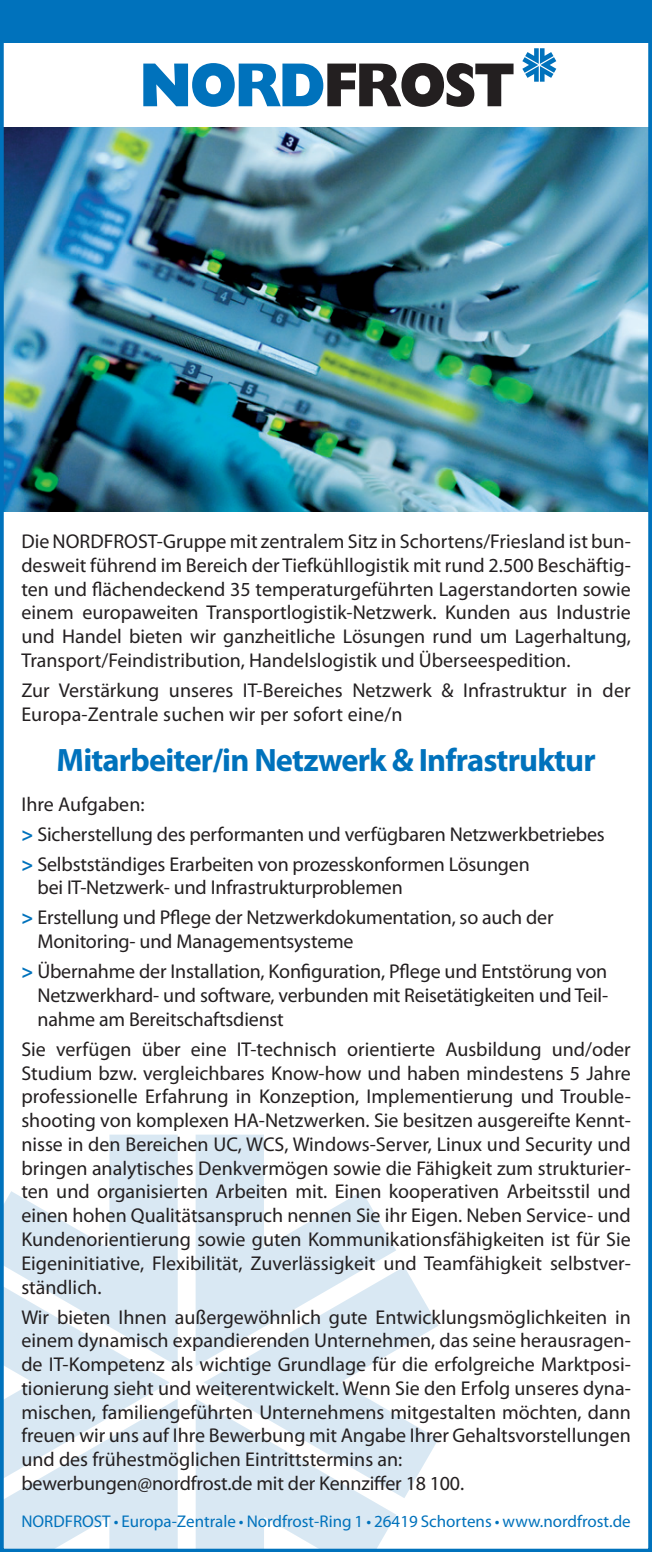
<style>
.page{position:relative;width:652px;height:1552px;background:#fff}
.page>*{position:absolute;margin:0;border:0;box-sizing:border-box;transform-origin:0 0}
.t1{font:700 32.5px "Myriad Pro";letter-spacing:-.025em;color:#0072bc}
.t2{font:20px/23.8px "Myriad Pro";letter-spacing:-.01em;color:#231f20;text-align:justify}
.t3{font:17px "Myriad Pro";color:#0072bc}
.s1{font-weight:700;color:#0072bc}
</style>
<div class="page">
<img style="left:5px;top:128px;width:642px;height:384px">
<svg style="left:5px;top:1135px;width:173px;height:132px;fill:#d9e8f3"></svg>
<svg style="left:196px;top:1135px;width:200px;height:231px;fill:#d9e8f3"></svg>
<svg style="left:196px;top:1399px;width:200px;height:148px"></svg>
<svg style="left:5px;top:1267px;width:173px;height:280px"></svg>
<svg style="left:204px;top:1267px;width:235px;height:231px;fill:#d9e8f3"></svg>
<div style="left:0;top:0;width:652px;height:43px;background:#0072bc"></div>
<svg style="left:522px;top:48px;width:34px;height:34px"></svg>
<svg style="left:143px;top:63px;width:371px;height:44px"></svg>
<div style="left:0;top:11px;width:652px;height:1541px;border:4px solid #0072bc"></div>
<p class="t2" style="left:21px;top:529px;width:611px">Die NORDFROST-Gruppe mit zentralem Sitz in Schortens/Friesland ist bun&shy;desweit führend im Bereich der Tiefkühllogistik mit rund 2.500 Beschäftig&shy;ten und flächendeckend 35 temperaturgeführten Lagerstandorten sowie einem europaweiten Transportlogistik-Netzwerk. Kunden aus Industrie und Handel bieten wir ganzheitliche Lösungen rund um Lagerhaltung, Transport/Feindistribution, Handelslogistik und Überseespedition.</p>
<p class="t2" style="left:21px;top:678px;width:611px">Zur Verstärkung unseres IT-Bereiches Netzwerk &amp; Infrastruktur in der<br>Europa-Zentrale suchen wir per sofort eine/n</p>
<p class="t1" style="left:56px;top:739px;width:541px">Mitarbeiter/in Netzwerk &amp; Infrastruktur</p>
<p class="t2" style="left:21px;top:792px;width:125px">Ihre Aufgaben:</p>
<p class="t2" style="left:21px;top:822px;width:585px"><span class="s1">&gt;</span> Sicherstellung des performanten und verfügbaren Netzwerkbetriebes</p>
<p class="t2" style="left:38px;top:852px;width:494px;text-indent:-16px"><span class="s1">&gt;</span> Selbstständiges Erarbeiten von prozesskonformen Lösungen bei IT-Netzwerk- und Infrastrukturproblemen</p>
<p class="t2" style="left:38px;top:906px;width:518px;text-indent:-16px"><span class="s1">&gt;</span> Erstellung und Pflege der Netzwerkdokumentation, so auch der<br>Monitoring- und Managementsysteme</p>
<p class="t2" style="left:38px;top:959px;width:572px;text-indent:-16px"><span class="s1">&gt;</span> Übernahme der Installation, Konfiguration, Pflege und Entstörung von Netzwerkhard- und software, verbunden mit Reisetätigkeiten und Teil&shy;nahme am Bereitschaftsdienst</p>
<p class="t2" style="left:21px;top:1037px;width:611px">Sie verfügen über eine IT-technisch orientierte Ausbildung und/oder Studium bzw. vergleichbares Know-how und haben mindestens 5 Jahre professionelle Erfahrung in Konzeption, Implementierung und Trouble&shy;shooting von komplexen HA-Netzwerken. Sie besitzen ausgereifte Kennt&shy;nisse in den Bereichen UC, WCS, Windows-Server, Linux und Security und bringen analytisches Denkvermögen sowie die Fähigkeit zum strukturier&shy;ten und organisierten Arbeiten mit. Einen kooperativen Arbeitsstil und einen hohen Qualitätsanspruch nennen Sie ihr Eigen. Neben Service- und Kundenorientierung sowie guten Kommunikationsfähigkeiten ist für Sie Eigeninitiative, Flexibilität, Zuverlässigkeit und Teamfähigkeit selbstver&shy;ständlich.</p>
<p class="t2" style="left:21px;top:1305px;width:611px">Wir bieten Ihnen außergewöhnlich gute Entwicklungsmöglichkeiten in einem dynamisch expandierenden Unternehmen, das seine herausragen&shy;de IT-Kompetenz als wichtige Grundlage für die erfolgreiche Marktposi&shy;tionierung sieht und weiterentwickelt. Wenn Sie den Erfolg unseres dyna&shy;mischen, familiengeführten Unternehmens mitgestalten möchten, dann freuen wir uns auf Ihre Bewerbung mit Angabe Ihrer Gehaltsvorstellungen und des frühestmöglichen Eintrittstermins an:</p>
<p class="t2" style="left:21px;top:1471px;width:444px">bewerbungen@nordfrost.de mit der Kennziffer 18 100.</p>
<p class="t3" style="left:21px;top:1511px;width:611px">NORDFROST • Europa-Zentrale • Nordfrost-Ring 1 • 26419 Schortens • www.nordfrost.de</p>
</div>
